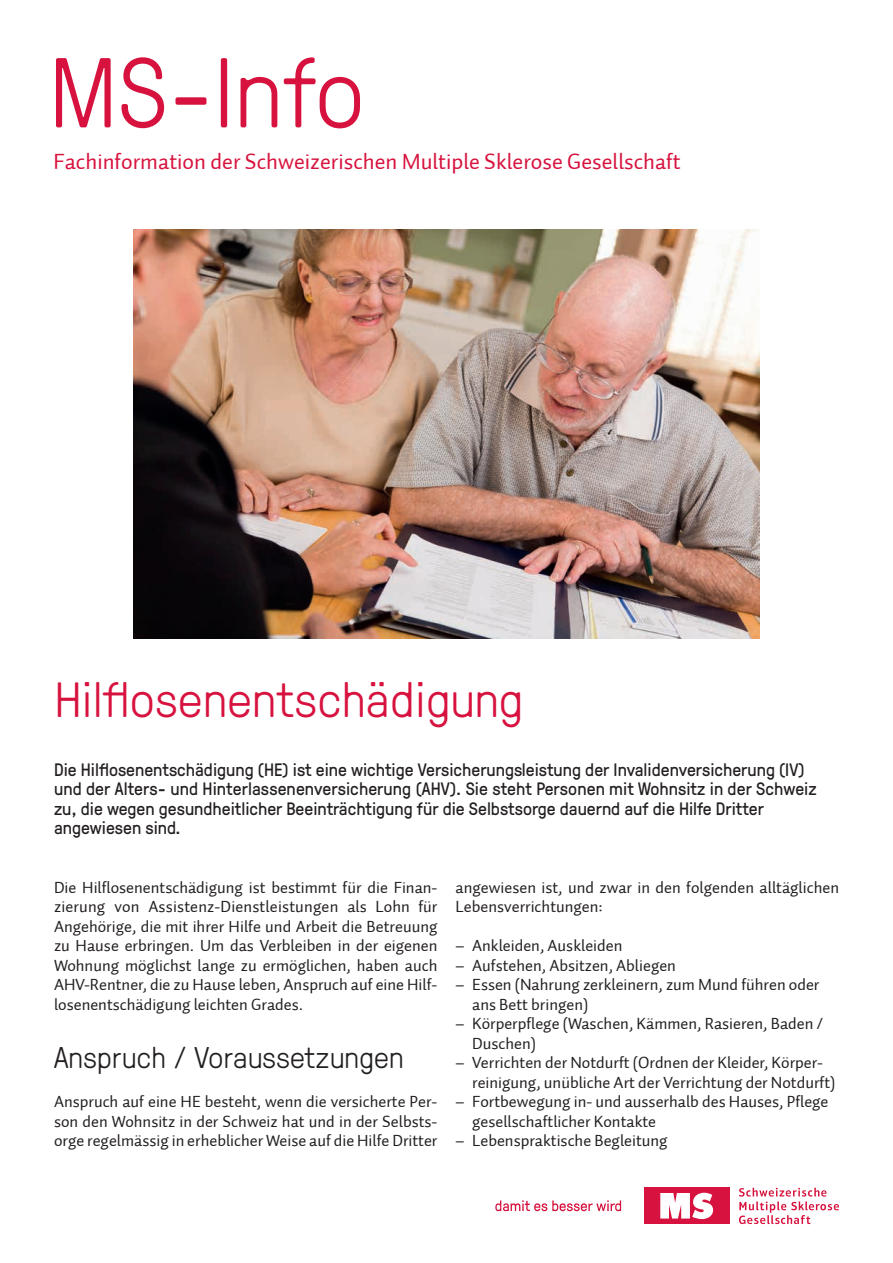
<style>
.page{position:relative;width:893px;height:1263px;background:#fff}
.page>*{position:absolute;margin:0;border:0;box-sizing:border-box;transform-origin:0 0}
.t1{font:300 99px "GT Pressura";letter-spacing:.01em;color:#d7123e}
.t2{font:300 49.5px "GT Pressura";letter-spacing:.01em;color:#d7123e}
.t3{font:300 30px "GT Pressura";letter-spacing:.01em;color:#231f20}
.t4{font:22.5px "Auto 2 Regular LF";color:#d7123e}
.t5{font:18px/19.5px "GT Pressura";color:#231f20}
.t6{font:16.5px/19.5px "Auto 2 Regular LF";color:#231f20}
</style>
<div class="page">
<div style="left:644px;top:1188px;width:86px;height:36px;background:#d7123e"></div>
<svg style="left:660px;top:1193px;width:53px;height:26px"></svg>
<svg style="left:739px;top:1188px;width:100px;height:36px"></svg>
<svg style="left:495px;top:1200px;width:126px;height:11px"></svg>
<img style="left:134px;top:229px;width:625px;height:410px">
<h1 class="t1" style="left:50px;top:22px;width:317px">MS-Info</h1>
<h3 class="t4" style="left:54px;top:148px;width:629px">Fachinformation der Schweizerischen Multiple Sklerose Gesellschaft</h3>
<h2 class="t2" style="left:55px;top:665px;width:470px">Hilflosenentschädigung</h2>
<p class="t5" style="left:54px;top:758px;width:764px">Die Hilflosenentschädigung (HE) ist eine wichtige Versicherungsleistung der Invalidenversicherung (IV) und der Alters- und Hinterlassenenversicherung (AHV). Sie steht Personen mit Wohnsitz in der Schweiz zu, die wegen gesundheitlicher Beeinträchtigung für die Selbstsorge dauernd auf die Hilfe Dritter angewiesen sind.</p>
<p class="t6" style="left:54px;top:877px;width:385px;text-align:justify">Die Hilflosenentschädigung ist bestimmt für die Finan&shy;zierung von Assistenz-Dienstleistungen als Lohn für Angehörige, die mit ihrer Hilfe und Arbeit die Betreuung zu Hause erbringen. Um das Verbleiben in der eigenen Wohnung möglichst lange zu ermöglichen, haben auch AHV-Rentner, die zu Hause leben, Anspruch auf eine Hilf&shy;losenentschädigung leichten Grades.</p>
<h3 class="t3" style="left:54px;top:1036px;width:351px">Anspruch / Voraussetzungen</h3>
<p class="t6" style="left:54px;top:1092px;width:385px;text-align:justify">Anspruch auf eine HE besteht, wenn die versicherte Per&shy;son den Wohnsitz in der Schweiz hat und in der Selbsts&shy;orge regelmässig in erheblicher Weise auf die Hilfe Dritter</p>
<p class="t6" style="left:456px;top:877px;width:385px">angewiesen ist, und zwar in den folgenden alltäglichen<br>Lebensverrichtungen:</p>
<p class="t6" style="left:456px;top:936px;width:168px">– Ankleiden, Auskleiden</p>
<p class="t6" style="left:456px;top:955px;width:222px">– Aufstehen, Absitzen, Abliegen</p>
<p class="t6" style="left:472px;top:975px;width:349px;text-indent:-16px">– Essen (Nahrung zerkleinern, zum Mund führen oder ans Bett bringen)</p>
<p class="t6" style="left:472px;top:1014px;width:352px;text-indent:-16px">– Körperpflege (Waschen, Kämmen, Rasieren, Baden /<br>Duschen)</p>
<p class="t6" style="left:472px;top:1053px;width:365px;text-indent:-16px">– Verrichten der Notdurft (Ordnen der Kleider, Körper&shy;reinigung, unübliche Art der Verrichtung der Notdurft)</p>
<p class="t6" style="left:472px;top:1092px;width:358px;text-indent:-16px">– Fortbewegung in- und ausserhalb des Hauses, Pflege gesellschaftlicher Kontakte</p>
<p class="t6" style="left:456px;top:1131px;width:214px">– Lebenspraktische Begleitung</p>
</div>
